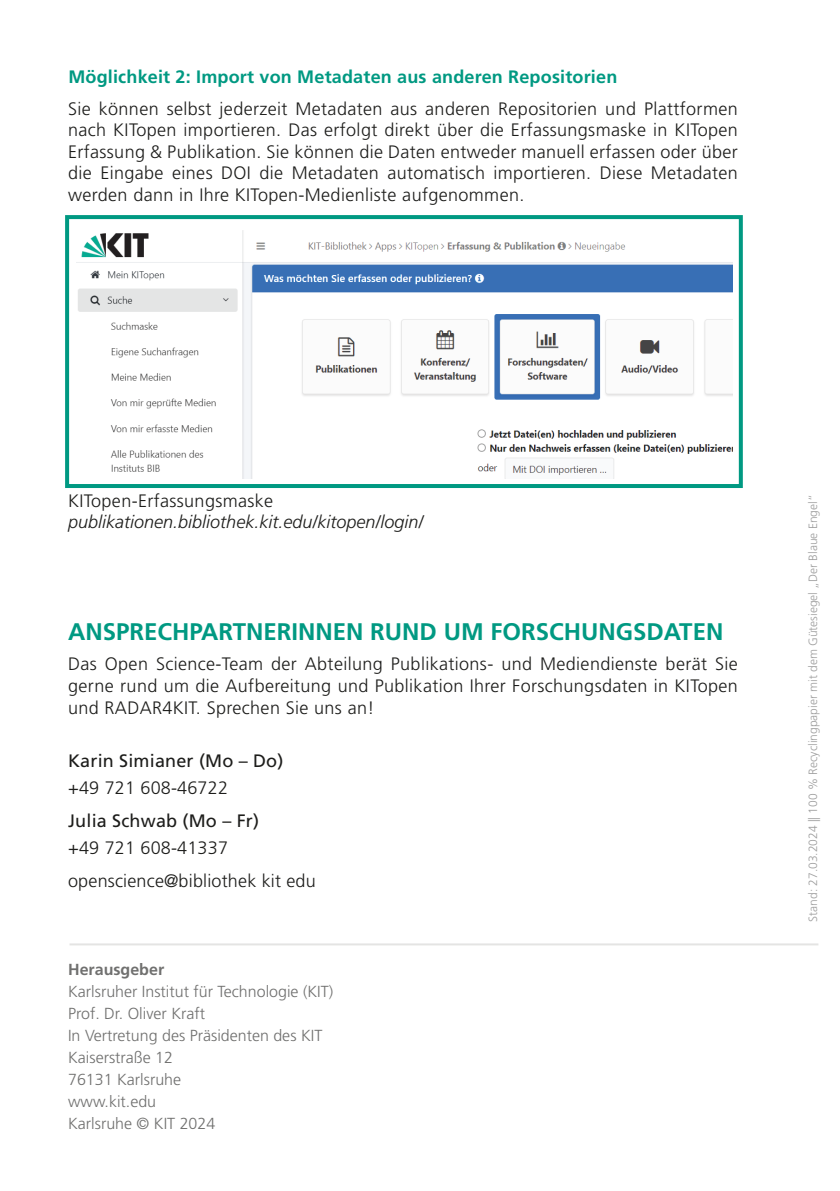
<style>
.page{position:relative;width:840px;height:1191px;background:#fff}
.page>*{position:absolute;margin:0;border:0;box-sizing:border-box;transform-origin:0 0}
.t1{font:700 24px "Frutiger LT Std";color:#009982}
.t2{font:300 18px/21.6px "Frutiger LT Std";letter-spacing:.02em;color:#1d1d1b;text-align:justify}
.t3{font:700 18px "Frutiger LT Std";letter-spacing:.01em;color:#009982}
.t4{font:italic 300 18px "Frutiger LT Std";color:#1d1d1b}
.t5{font:18px "Frutiger LT Std";letter-spacing:.01em;color:#1d1d1b}
.t6{font:300 16px "Frutiger LT Std";color:#70706f}
.t7{font:700 16px "Frutiger LT Std";color:#70706f}
.t8{font:300 12px "Frutiger LT Std";color:#9d9d9d}
</style>
<div class="page">
<hr style="left:69px;top:943px;width:749px;height:2px;background:#e4e4e3">
<svg style="left:65px;top:215px;width:678px;height:273px"></svg>
<img style="left:76px;top:230px;width:655px;height:248px">
<p class="t3" style="left:68px;top:67px;width:550px">Möglichkeit 2: Import von Metadaten aus anderen Repositorien</p>
<p class="t2" style="left:68px;top:98px;width:671px">Sie können selbst jederzeit Metadaten aus anderen Repositorien und Plattformen nach KITopen importieren. Das erfolgt direkt über die Erfassungsmaske in KITopen Erfassung &amp; Publikation. Sie können die Daten entweder manuell erfassen oder über die Eingabe eines DOI die Metadaten automatisch importieren. Diese Metadaten werden dann in Ihre KITopen-Medienliste aufgenommen.</p>
<p class="t2" style="left:68px;top:490px;width:206px">KITopen-Erfassungsmaske</p>
<p class="t4" style="left:68px;top:512px;width:357px">publikationen.bibliothek.kit.edu/kitopen/login/</p>
<p class="t1" style="left:68px;top:617px;width:656px">ANSPRECHPARTNERINNEN RUND UM FORSCHUNGSDATEN</p>
<p class="t2" style="left:68px;top:653px;width:671px">Das Open Science-Team der Abteilung Publikations- und Mediendienste berät Sie gerne rund um die Aufbereitung und Publikation Ihrer Forschungsdaten in KITopen und RADAR4KIT. Sprechen Sie uns an!</p>
<p class="t5" style="left:68px;top:750px;width:217px">Karin Simianer (Mo – Do)</p>
<p class="t2" style="left:68px;top:777px;width:161px">+49 721 608-46722</p>
<p class="t5" style="left:68px;top:810px;width:192px">Julia Schwab (Mo – Fr)</p>
<p class="t2" style="left:68px;top:837px;width:161px">+49 721 608-41337</p>
<p class="t2" style="left:68px;top:870px;width:249px">openscience@bibliothek kit edu</p>
<p class="t7" style="left:68px;top:960px;width:98px">Herausgeber</p>
<p class="t6" style="left:68px;top:982px;width:266px">Karlsruher Institut für Technologie (KIT)</p>
<p class="t6" style="left:68px;top:1004px;width:138px">Prof. Dr. Oliver Kraft</p>
<p class="t6" style="left:68px;top:1026px;width:255px">In Vertretung des Präsidenten des KIT</p>
<p class="t6" style="left:68px;top:1048px;width:106px">Kaiserstraße 12</p>
<p class="t6" style="left:68px;top:1070px;width:114px">76131 Karlsruhe</p>
<p class="t6" style="left:68px;top:1092px;width:90px">www.kit.edu</p>
<p class="t6" style="left:68px;top:1114px;width:149px">Karlsruhe © KIT 2024</p>
<p class="t8" style="left:805px;top:921px;width:428px;rotate:-90deg">Stand: 27.03.2024 || 100 % Recyclingpapier mit dem Gütesiegel „Der Blaue Engel“</p>
</div>
